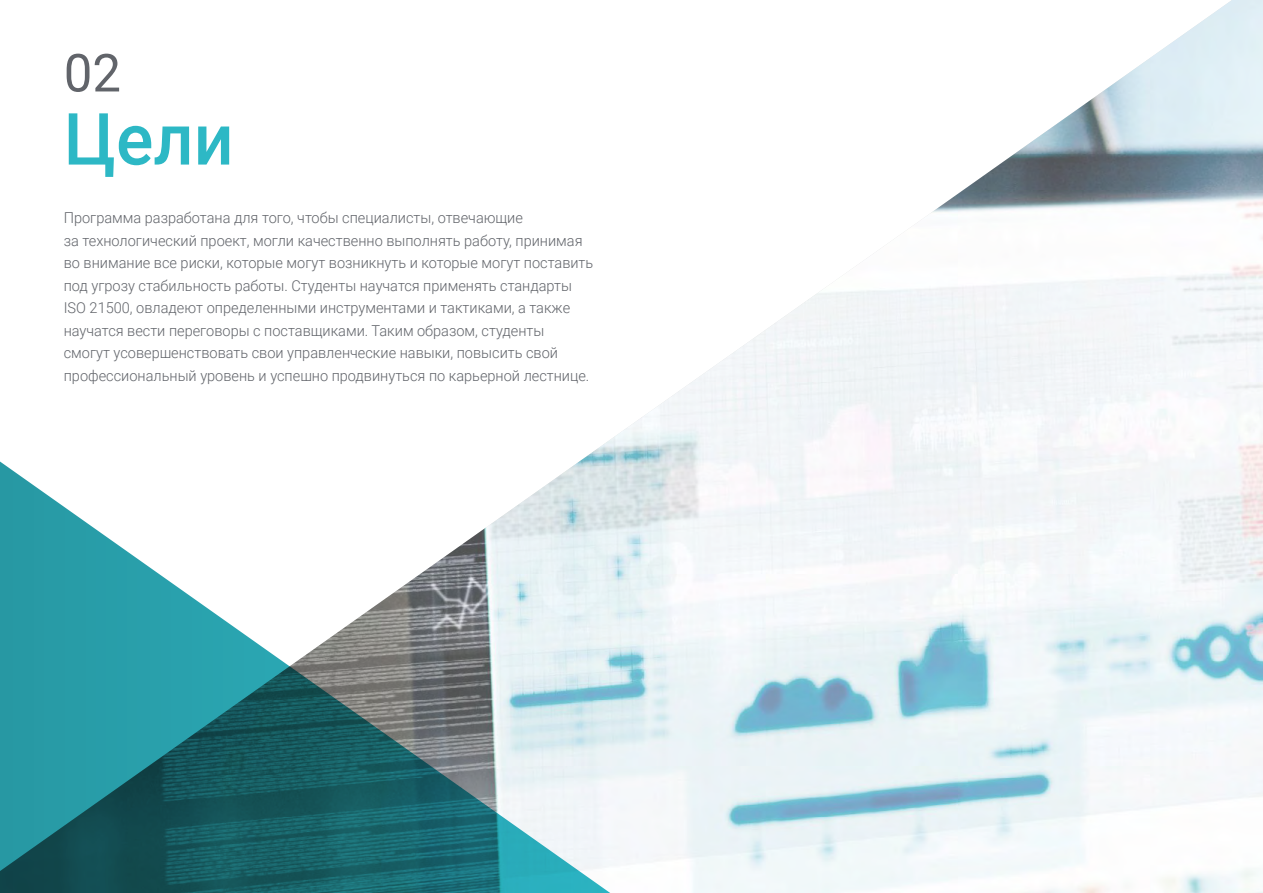
<style>
.page{position:relative;width:1263px;height:893px;background:#fff}
.page>*{position:absolute;margin:0;border:0;box-sizing:border-box;transform-origin:0 0}
.t1{font:500 72px "Roboto";color:#2db8c5}
.t2{font:52.5px "Roboto";color:#61646a}
.t3{font:300 15px/22.5px "Roboto";color:#61646a}
</style>
<div class="page">
<img style="left:602px;top:0;width:661px;height:893px">
<svg style="left:0;top:446px;width:640px;height:447px"></svg>
<h2 class="t2" style="left:64px;top:36px;width:59px">02</h2>
<h1 class="t1" style="left:64px;top:89px;width:171px">Цели</h1>
<p class="t3" style="left:64px;top:206px;width:531px">Программа разработана для того, чтобы специалисты, отвечающие<br>за технологический проект, могли качественно выполнять работу, принимая во внимание все риски, которые могут возникнуть и которые могут поставить под угрозу стабильность работы. Студенты научатся применять стандарты ISO 21500, овладеют определенными инструментами и тактиками, а также научатся вести переговоры с поставщиками. Таким образом, студенты смогут усовершенствовать свои управленческие навыки, повысить свой профессиональный уровень и успешно продвинуться по карьерной лестнице.</p>
</div>
